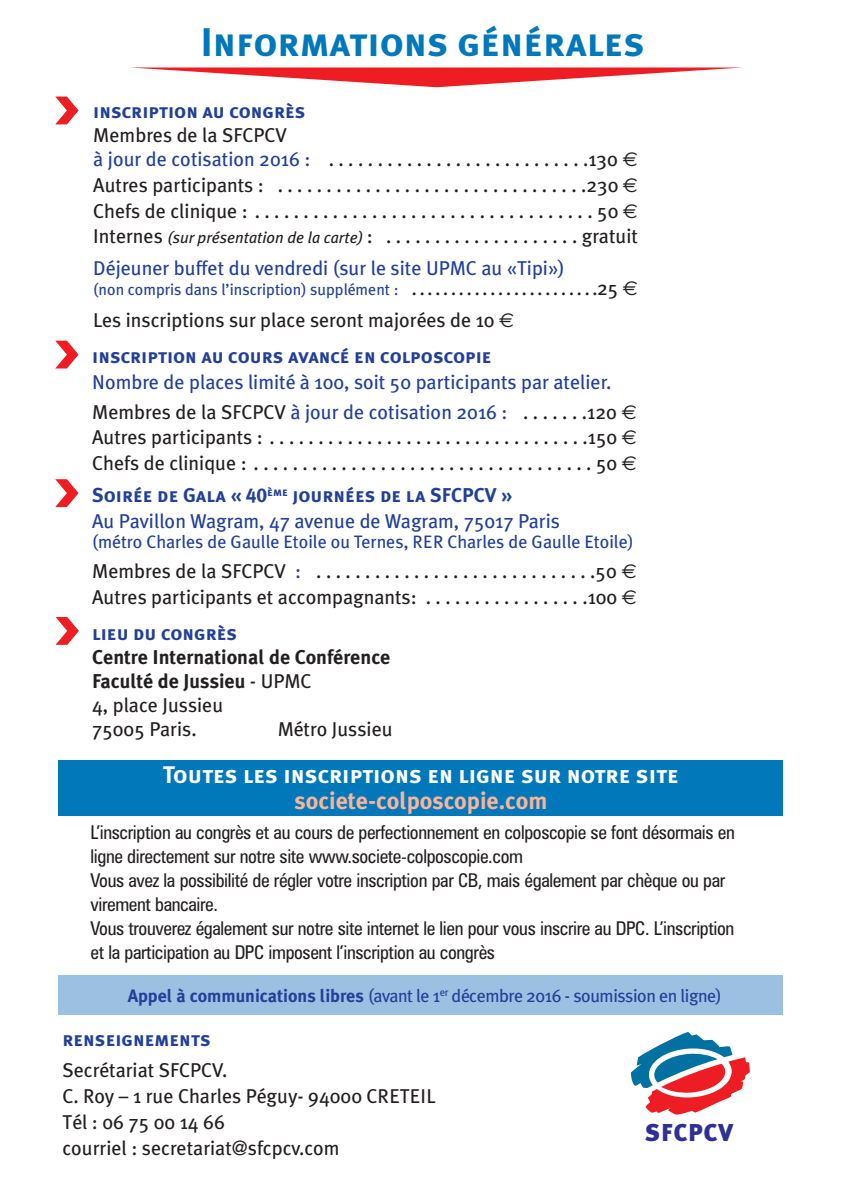
<style>
.page{position:relative;width:851px;height:1191px;background:#fff}
.page>*{position:absolute;margin:0;border:0;box-sizing:border-box;transform-origin:0 0}
.t1{font:40px "Meta Plus Bold Caps";color:#0078ba}
.t2{font:900 24.4px "Meta Plus";letter-spacing:.05em;color:#2e3092}
.t3{font:24px "Meta Plus Bold Caps";color:#fff}
.t4{font:700 24px "Meta Plus";color:#f9b49a}
.t5{font:20px/25.2px "Meta Plus";color:#231f20}
.t6{font:20px/30px "Meta Plus";color:#223f99}
.t7{font:20px "Meta Plus Bold Caps";color:#223f99}
.t8{font:700 20px/24px "Meta Plus";color:#231f20}
.t9{font:condensed 19px/24px "Zurich BT";letter-spacing:-.02em;color:#231f20}
.t10{font:18px "Meta Plus";letter-spacing:-.025em;color:#223f99}
.t11{font:18px "Meta Plus";color:#223f99}
.t12{font:16px "Meta Plus";color:#223f99}
.s1{color:#223f99}
.s2{font-family:"Euro Sans"}
.s3{font-style:italic;font-size:16px}
.s4{font-weight:700;color:#231f20}
.s5{font-size:20px;color:#231f20}
.s6{font-family:"Euro Sans";font-size:20px;color:#231f20}
.s7{color:#231f20}
.s8{font-family:"Euro Sans";color:#231f20}
.s9{font-weight:400}
.s10{font-weight:700}
</style>
<div class="page">
<div style="left:59px;top:975px;width:724px;height:40px;background:#9cc0e1"></div>
<svg style="left:630px;top:1032px;width:119px;height:83px"></svg>
<div style="left:59px;top:760px;width:724px;height:55px;background:#0078ba"></div>
<svg style="left:55px;top:97px;width:24px;height:27px"></svg>
<svg style="left:131px;top:67px;width:611px;height:20px"></svg>
<svg style="left:55px;top:341px;width:24px;height:27px"></svg>
<svg style="left:55px;top:479px;width:24px;height:28px"></svg>
<svg style="left:56px;top:617px;width:23px;height:28px"></svg>
<h1 class="t1" style="left:200px;top:19px;width:446px">Informations générales</h1>
<p class="t7" style="left:93px;top:100px;width:214px">inscription au congrès</p>
<p class="t5" style="left:93px;top:123px;width:546px">Membres de la SFCPCV<br><span class="s1">à jour de cotisation 2016 :</span> . . . . . . . . . . . . . . . . . . . . . . . . . . .130 <span class="s2">€ </span>Autres participants : . . . . . . . . . . . . . . . . . . . . . . . . . . . . . . . .230 <span class="s2">€ </span>Chefs de clinique : . . . . . . . . . . . . . . . . . . . . . . . . . . . . . . . . . . . 50 <span class="s2">€ </span>Internes <span class="s3">(sur présentation de la carte)</span> : . . . . . . . . . . . . . . . . . . . . gratuit</p>
<p class="t6" style="left:93px;top:253px;width:473px">Déjeuner buffet du vendredi (sur le site UPMC au «Tipi»)</p>
<p class="t12" style="left:93px;top:280px;width:546px">(non compris dans l’inscription) supplément : <span class="s4">. . . . . . . . . . . . . . . . . . . . . . . .</span><span class="s5">25</span> <span class="s6">€</span></p>
<p class="t5" style="left:93px;top:307px;width:422px">Les inscriptions sur place seront majorées de 10 <span class="s2">€</span></p>
<p class="t7" style="left:92px;top:344px;width:401px">inscription au cours avancé en colposcopie</p>
<p class="t6" style="left:92px;top:367px;width:546px">Nombre de places limité à 100, soit 50 participants par atelier.<br><span class="s7">Membres de la SFCPCV</span> à jour de cotisation 2016 : <span class="s7">. . . . . . .120</span> <span class="s8">€</span></p>
<p class="t5" style="left:92px;top:425px;width:546px">Autres participants : . . . . . . . . . . . . . . . . . . . . . . . . . . . . . . . . .150 <span class="s2">€<br></span>Chefs de clinique : . . . . . . . . . . . . . . . . . . . . . . . . . . . . . . . . . . . 50 <span class="s2">€</span></p>
<p class="t7" style="left:92px;top:484px;width:421px">Soirée de Gala « 40<sup>ème</sup> journées de la SFCPCV »</p>
<p class="t6" style="left:92px;top:506px;width:469px">Au Pavillon Wagram, 47 avenue de Wagram, 75017 Paris</p>
<p class="t11" style="left:92px;top:531px;width:543px">(métro Charles de Gaulle Etoile ou Ternes, RER Charles de Gaulle Etoile)</p>
<p class="t5" style="left:92px;top:558px;width:546px">Membres de la SFCPCV <span class="s1">:</span> . . . . . . . . . . . . . . . . . . . . . . . . . . . . .50 <span class="s2">€<br></span>Autres participants et accompagnants: . . . . . . . . . . . . . . . . .100 <span class="s2">€</span></p>
<p class="t7" style="left:92px;top:621px;width:146px">lieu du congrès</p>
<p class="t8" style="left:92px;top:645px;width:299px">Centre International de Conférence<br>Faculté de Jussieu <span class="s9">- UPMC<br>4, place Jussieu<br>75005 Paris.</span></p>
<p class="t5" style="left:278px;top:716px;width:116px">Métro Jussieu</p>
<p class="t3" style="left:163px;top:761px;width:517px">Toutes les inscriptions en ligne sur notre site</p>
<p class="t4" style="left:294px;top:787px;width:254px">societe-colposcopie.com</p>
<p class="t9" style="left:90px;top:821px;width:645px">L’inscription au congrès et au cours de perfectionnement en colposcopie se font désormais en ligne directement sur notre site www.societe-colposcopie.com<br>Vous avez la possibilité de régler votre inscription par CB, mais également par chèque ou par virement bancaire.<br>Vous trouverez également sur notre site internet le lien pour vous inscrire au DPC. L’inscription et la participation au DPC imposent l’inscription au congrès</p>
<p class="t10" style="left:128px;top:985px;width:595px"><span class="s10">Appel à communications libres</span> (avant le 1<sup>er</sup> décembre 2016 - soumission en ligne)</p>
<p class="t7" style="left:62px;top:1027px;width:150px">renseignements</p>
<p class="t5" style="left:62px;top:1057px;width:375px;line-height:26px">Secrétariat SFCPCV.<br>C. Roy – 1 rue Charles Péguy- 94000 CRETEIL<br>Tél : 06 75 00 14 66<br>courriel : secretariat@sfcpcv.com</p>
<p class="t2" style="left:645px;top:1118px;width:90px">SFCPCV</p>
</div>
